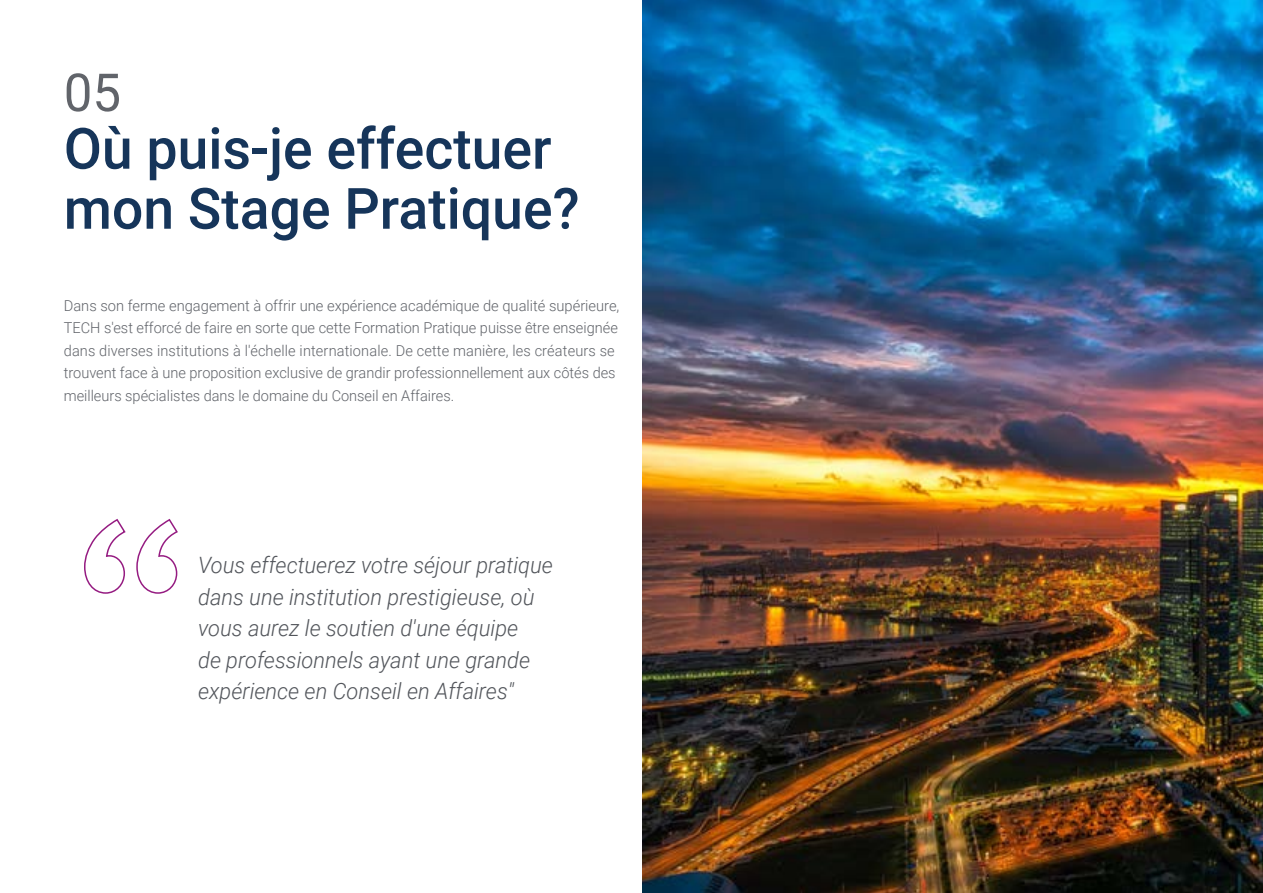
<style>
.page{position:relative;width:1263px;height:893px;background:#fff}
.page>*{position:absolute;margin:0;border:0;box-sizing:border-box;transform-origin:0 0}
.t1{font:500 57px/60px "Roboto";color:#16355a}
.t2{font:52.5px "Roboto";color:#61646a}
.t3{font:italic 300 22.5px/31.5px "Roboto";color:#52555b}
.t4{font:300 15px/22.5px "Roboto";color:#61646a}
</style>
<div class="page">
<svg style="left:84px;top:518px;width:94px;height:76px"></svg>
<img style="left:642px;top:0;width:621px;height:893px">
<h2 class="t2" style="left:64px;top:56px;width:59px">05</h2>
<h1 class="t1" style="left:64px;top:116px;width:517px">Où puis-je effectuer mon Stage Pratique?</h1>
<p class="t4" style="left:64px;top:293px;width:557px">Dans son ferme engagement à offrir une expérience académique de qualité supérieure, TECH s'est efforcé de faire en sorte que cette Formation Pratique puisse être enseignée dans diverses institutions à l'échelle internationale. De cette manière, les créateurs se trouvent face à une proposition exclusive de grandir professionnellement aux côtés des meilleurs spécialistes dans le domaine du Conseil en Affaires.</p>
<h3 class="t3" style="left:198px;top:549px;width:356px">Vous effectuerez votre séjour pratique dans une institution prestigieuse, où vous aurez le soutien d'une équipe<br>de professionnels ayant une grande expérience en Conseil en Affaires"</h3>
</div>
